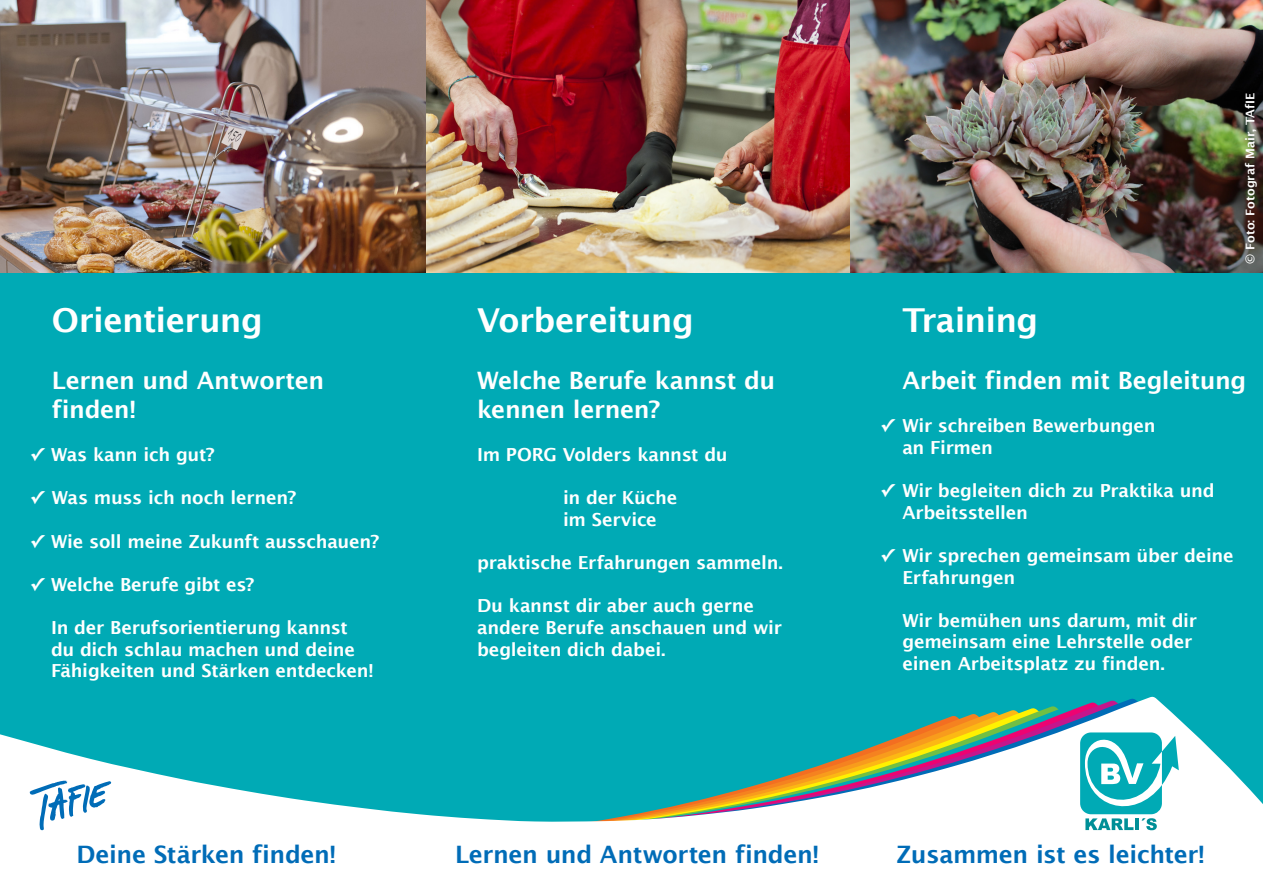
<style>
.page{position:relative;width:1263px;height:893px;background:#fff}
.page>*{position:absolute;margin:0;border:0;box-sizing:border-box;transform-origin:0 0}
.t1{font:600 33px "Lucida Sans";letter-spacing:-.015em;color:#fff}
.t2{font:600 24px/28.8px "Lucida Sans";letter-spacing:-.015em;color:#fff}
.t3{font:600 24px "Lucida Sans";letter-spacing:-.015em;color:#006cb7}
.t4{font:600 18px/21.6px "Lucida Sans";letter-spacing:-.015em;color:#fff}
.t5{font:600 12px "Lucida Sans";color:#fff}
.s1{font-family:"Lucida Grande";font-weight:700}
</style>
<div class="page">
<div style="left:0;top:272px;width:1263px;height:424px;background:#00aab5"></div>
<svg style="left:0;top:696px;width:1263px;height:135px;fill:#00aab5"></svg>
<img style="left:0;top:0;width:1263px;height:272px">
<svg style="left:1080px;top:729px;width:99px;height:101px"></svg>
<svg style="left:30px;top:781px;width:81px;height:49px"></svg>
<h1 class="t1" style="left:52px;top:301px;width:213px">Orientierung</h1>
<h2 class="t2" style="left:52px;top:366px;width:274px">Lernen und Antworten finden!</h2>
<p class="t4" style="left:30px;top:444px;width:187px"><span class="s1">✓</span> Was kann ich gut?</p>
<p class="t4" style="left:30px;top:487px;width:268px"><span class="s1">✓</span> Was muss ich noch lernen?</p>
<p class="t4" style="left:30px;top:530px;width:351px"><span class="s1">✓</span> Wie soll meine Zukunft ausschauen?</p>
<p class="t4" style="left:30px;top:573px;width:226px"><span class="s1">✓</span> Welche Berufe gibt es?</p>
<p class="t4" style="left:51px;top:617px;width:324px">In der Berufsorientierung kannst du dich schlau machen und deine<br>Fähigkeiten und Stärken entdecken!</p>
<h1 class="t1" style="left:477px;top:301px;width:218px">Vorbereitung</h1>
<h2 class="t2" style="left:477px;top:366px;width:300px">Welche Berufe kannst du kennen lernen?</h2>
<p class="t4" style="left:477px;top:444px;width:252px">Im PORG Volders kannst du</p>
<p class="t4" style="left:563px;top:487px;width:116px">in der Küche im Service</p>
<p class="t4" style="left:477px;top:552px;width:307px">praktische Erfahrungen sammeln.</p>
<p class="t4" style="left:477px;top:595px;width:306px">Du kannst dir aber auch gerne andere Berufe anschauen und wir begleiten dich dabei.</p>
<p class="t5" style="left:1243px;top:264px;width:173px;rotate:-90deg">© Foto: Fotograf Mair, TAfIE</p>
<h1 class="t1" style="left:902px;top:301px;width:138px">Training</h1>
<h2 class="t2" style="left:902px;top:366px;width:345px">Arbeit finden mit Begleitung</h2>
<p class="t4" style="left:902px;top:415px;width:255px;text-indent:-22px"><span class="s1">✓</span> Wir schreiben Bewerbungen an Firmen</p>
<p class="t4" style="left:902px;top:480px;width:314px;text-indent:-22px"><span class="s1">✓</span> Wir begleiten dich zu Praktika und<br>Arbeitsstellen</p>
<p class="t4" style="left:902px;top:545px;width:333px;text-indent:-22px"><span class="s1">✓</span> Wir sprechen gemeinsam über deine<br>Erfahrungen</p>
<p class="t4" style="left:902px;top:609px;width:296px">Wir bemühen uns darum, mit dir gemeinsam eine Lehrstelle oder einen Arbeitsplatz zu finden.</p>
<h2 class="t3" style="left:77px;top:841px;width:261px">Deine Stärken finden!</h2>
<h2 class="t3" style="left:455px;top:841px;width:365px">Lernen und Antworten finden!</h2>
<h2 class="t3" style="left:896px;top:841px;width:310px">Zusammen ist es leichter!</h2>
</div>
